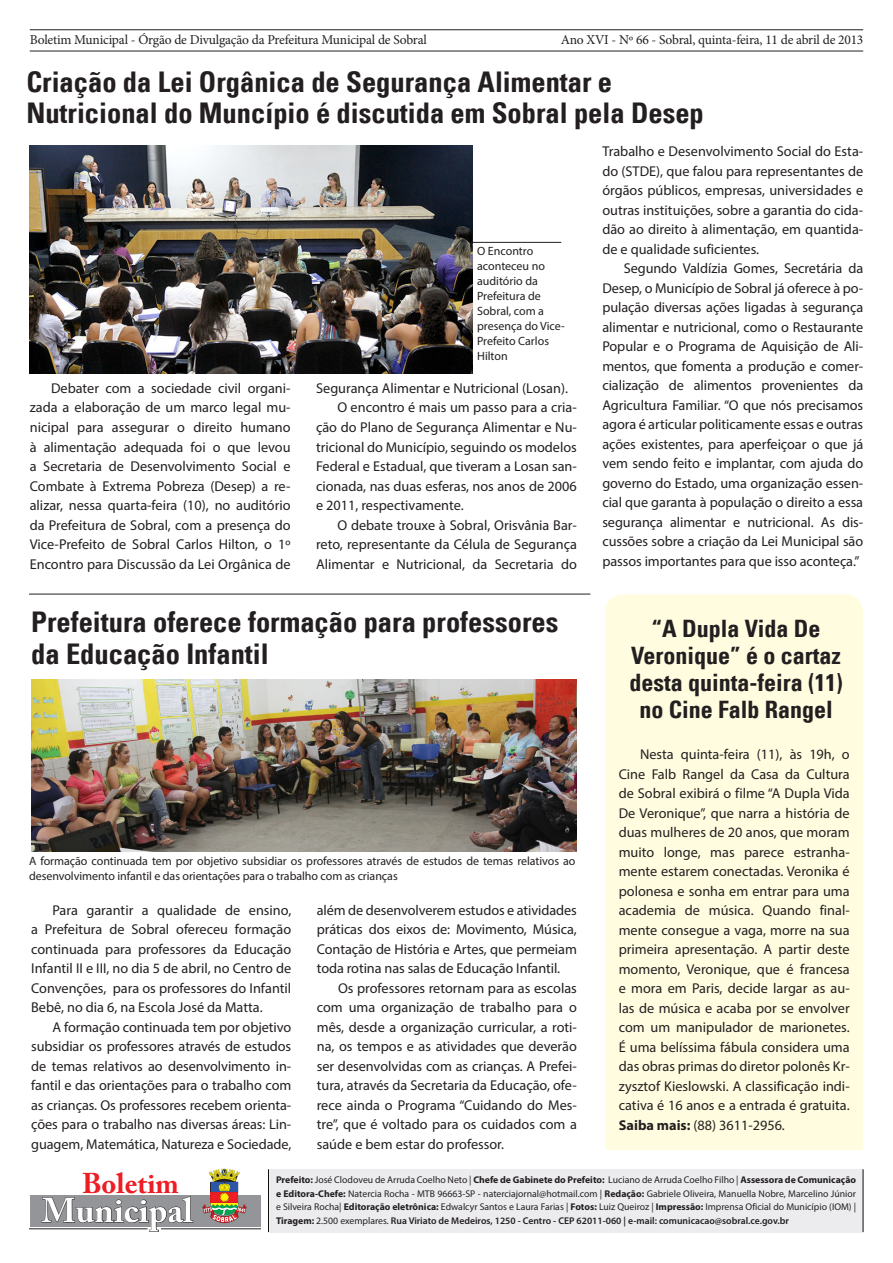
<style>
.page{position:relative;width:893px;height:1263px;background:#fff}
.page>*{position:absolute;margin:0;border:0;box-sizing:border-box;transform-origin:0 0}
.t1{font:700 34.35px "Adobe Caslon Pro";color:#f2f3f4}
.t2{font:700 condensed 28.5px/31.5px "Univers";color:#231f20}
.t3{font:700 28.35px "Adobe Caslon Pro";color:#ee1d23}
.t4{font:700 condensed 24px/27px "Univers";color:#231f20;text-align:center}
.t5{font:14.25px/19.5px "Myriad Pro";color:#231f20;text-align:justify}
.t6{font:13.5px "Minion Pro";letter-spacing:-.015em;color:#231f20}
.t7{font:12px/15px "Myriad Pro";letter-spacing:-.005em;color:#231f20}
.t8{font:9.75px/13.5px "Myriad Pro";color:#231f20;text-align:justify}
.s1{font-weight:700}
.s2{font-weight:600}
</style>
<div class="page">
<div style="left:270px;top:1169px;width:592px;height:63px;background:#ececee"></div>
<div style="left:30px;top:1195px;width:231px;height:32px;background:#939598"></div>
<hr style="left:30px;top:1228px;width:118px;height:1px;background:#231f20">
<hr style="left:161px;top:1228px;width:100px;height:1px;background:#231f20">
<svg style="left:42px;top:1196px;width:151px;height:36px"></svg>
<img style="left:202px;top:1169px;width:45px;height:54px">
<hr style="left:268px;top:1169px;width:1px;height:63px;background:#000">
<hr style="left:863px;top:1169px;width:1px;height:63px;background:#000">
<div style="left:605px;top:594px;width:258px;height:556px;background:#fffce0"></div>
<hr style="left:30px;top:30px;width:833px;height:1px;background:#231f20">
<hr style="left:30px;top:51px;width:833px;height:1px;background:#231f20">
<img style="left:31px;top:680px;width:546px;height:171px">
<hr style="left:447px;top:242px;width:114px;height:1px;background:#231f20">
<img style="left:30px;top:146px;width:443px;height:228px">
<hr style="left:29px;top:594px;width:561px;height:1px;background:#231f20">
<p class="t6" style="left:30px;top:31px;width:399px">Boletim Municipal - Órgão de Divulgação da Prefeitura Municipal de Sobral</p>
<p class="t6" style="left:561px;top:31px;width:304px">Ano XVI - Nº 66 - Sobral, quinta-feira, 11 de abril de 2013</p>
<p class="t2" style="left:26px;top:66px;width:679px">Criação da Lei Orgânica de Segurança Alimentar e<br>Nutricional do Muncípio é discutida em Sobral pela Desep</p>
<p class="t7" style="left:477px;top:243px;width:89px">O Encontro aconteceu no auditório da<br>Prefeitura de<br>Sobral, com a presença do Vice-<br>Prefeito Carlos<br>Hilton</p>
<p class="t5" style="left:30px;top:378px;width:262px;text-indent:21px">Debater com a sociedade civil organi&shy;zada a elaboração de um marco legal mu&shy;nicipal para assegurar o direito humano à alimentação adequada foi o que levou a Secretaria de Desenvolvimento Social e Combate à Extrema Pobreza (Desep) a re&shy;alizar, nessa quarta-feira (10), no auditório da Prefeitura de Sobral, com a presença do Vice-Prefeito de Sobral Carlos Hilton, o 1º Encontro para Discussão da Lei Orgânica de</p>
<p class="t5" style="left:316px;top:378px;width:253px">Segurança Alimentar e Nutricional (Losan).</p>
<p class="t5" style="left:316px;top:398px;width:262px;text-indent:21px">O encontro é mais um passo para a cria&shy;ção do Plano de Segurança Alimentar e Nu&shy;tricional do Município, seguindo os modelos Federal e Estadual, que tiveram a Losan san&shy;cionada, nas duas esferas, nos anos de 2006 e 2011, respectivamente.</p>
<p class="t5" style="left:316px;top:515px;width:262px;text-indent:21px">O debate trouxe à Sobral, Orisvânia Bar&shy;reto, representante da Célula de Segurança Alimentar e Nutricional, da Secretaria do</p>
<p class="t2" style="left:31px;top:606px;width:529px">Prefeitura oferece formação para professores da Educação Infantil</p>
<p class="t7" style="left:29px;top:853px;width:548px">A formação continuada tem por objetivo subsidiar os professores através de estudos de temas relativos ao desenvolvimento infantil e das orientações para o trabalho com as crianças</p>
<p class="t5" style="left:31px;top:900px;width:262px;text-indent:21px">Para garantir a qualidade de ensino, a Prefeitura de Sobral ofereceu formação continuada para professores da Educação Infantil II e III, no dia 5 de abril, no Centro de Convenções, para os professores do Infantil Bebê, no dia 6, na Escola José da Matta.</p>
<p class="t5" style="left:31px;top:1017px;width:262px;text-indent:21px">A formação continuada tem por objetivo subsidiar os professores através de estudos de temas relativos ao desenvolvimento in&shy;fantil e das orientações para o trabalho com as crianças. Os professores recebem orienta&shy;ções para o trabalho nas diversas áreas: Lin&shy;guagem, Matemática, Natureza e Sociedade,</p>
<p class="t5" style="left:317px;top:900px;width:262px">além de desenvolverem estudos e atividades práticas dos eixos de: Movimento, Música, Contação de História e Artes, que permeiam toda rotina nas salas de Educação Infantil.</p>
<p class="t5" style="left:317px;top:978px;width:262px;text-indent:21px">Os professores retornam para as escolas com uma organização de trabalho para o mês, desde a organização curricular, a roti&shy;na, os tempos e as atividades que deverão ser desenvolvidas com as crianças. A Prefei&shy;tura, através da Secretaria da Educação, ofe&shy;rece ainda o Programa “Cuidando do Mes&shy;tre”, que é voltado para os cuidados com a saúde e bem estar do professor.</p>
<p class="t5" style="left:602px;top:141px;width:262px">Trabalho e Desenvolvimento Social do Esta&shy;do (STDE), que falou para representantes de órgãos públicos, empresas, universidades e outras instituições, sobre a garantia do cida&shy;dão ao direito à alimentação, em quantida&shy;de e qualidade suficientes.</p>
<p class="t5" style="left:602px;top:258px;width:262px;text-indent:21px">Segundo Valdízia Gomes, Secretária da Desep, o Município de Sobral já oferece à po&shy;pulação diversas ações ligadas à segurança alimentar e nutricional, como o Restaurante Popular e o Programa de Aquisição de Ali&shy;mentos, que fomenta a produção e comer&shy;cialização de alimentos provenientes da Agricultura Familiar. “O que nós precisamos agora é articular politicamente essas e outras ações existentes, para aperfeiçoar o que já vem sendo feito e implantar, com ajuda do governo do Estado, uma organização essen&shy;cial que garanta à população o direito a essa segurança alimentar e nutricional. As dis&shy;cussões sobre a criação da Lei Municipal são passos importantes para que isso aconteça.”</p>
<p class="t4" style="left:629px;top:614px;width:215px">“A Dupla Vida De<br>Veronique” é o cartaz desta quinta-feira (11) no Cine Falb Rangel</p>
<p class="t5" style="left:619px;top:744px;width:232px;text-indent:21px">Nesta quinta-feira (11), às 19h, o Cine Falb Rangel da Casa da Cultura de Sobral exibirá o filme “A Dupla Vida De Veronique”, que narra a história de duas mulheres de 20 anos, que moram muito longe, mas parece estranha&shy;mente estarem conectadas. Veronika é polonesa e sonha em entrar para uma academia de música. Quando final&shy;mente consegue a vaga, morre na sua primeira apresentação. A partir deste momento, Veronique, que é francesa e mora em Paris, decide largar as au&shy;las de música e acaba por se envolver com um manipulador de marionetes.<br>É uma belíssima fábula considera uma das obras primas do diretor polonês Kr&shy;zysztof Kieslowski. A classificação indi&shy;cativa é 16 anos e a entrada é gratuita.<br><span class="s1">Saiba mais:</span> (88) 3611-2956.</p>
<p class="t3" style="left:82px;top:1167px;width:98px">Boletim</p>
<p class="t1" style="left:42px;top:1190px;width:153px">Municipal</p>
<p class="t8" style="left:276px;top:1173px;width:582px"><span class="s1">Prefeito:</span> José Clodoveu de Arruda Coelho Neto | <span class="s1">Chefe de Gabinete do Prefeito:</span> Luciano de Arruda Coelho Filho | <span class="s1">Assessora de Comunicação e Editora-Chefe:</span> Natercia Rocha - MTB 96663-SP - naterciajornal@hotmail.com | <span class="s1">Redação:</span> Gabriele Oliveira, Manuella Nobre, Marcelino Júnior e Silveira Rocha| <span class="s1">Editoração eletrônica:</span> Edwalcyr Santos e Laura Farias | <span class="s1">Fotos:</span> Luiz Queiroz | <span class="s1">Impressão:</span> Imprensa Oficial do Município (IOM) | <span class="s1">Tiragem:</span> 2.500 exemplares. <span class="s2">Rua Viriato de Medeiros, 1250 - Centro - CEP 62011-060 | e-mail: comunicacao@sobral.ce.gov.br</span></p>
</div>
